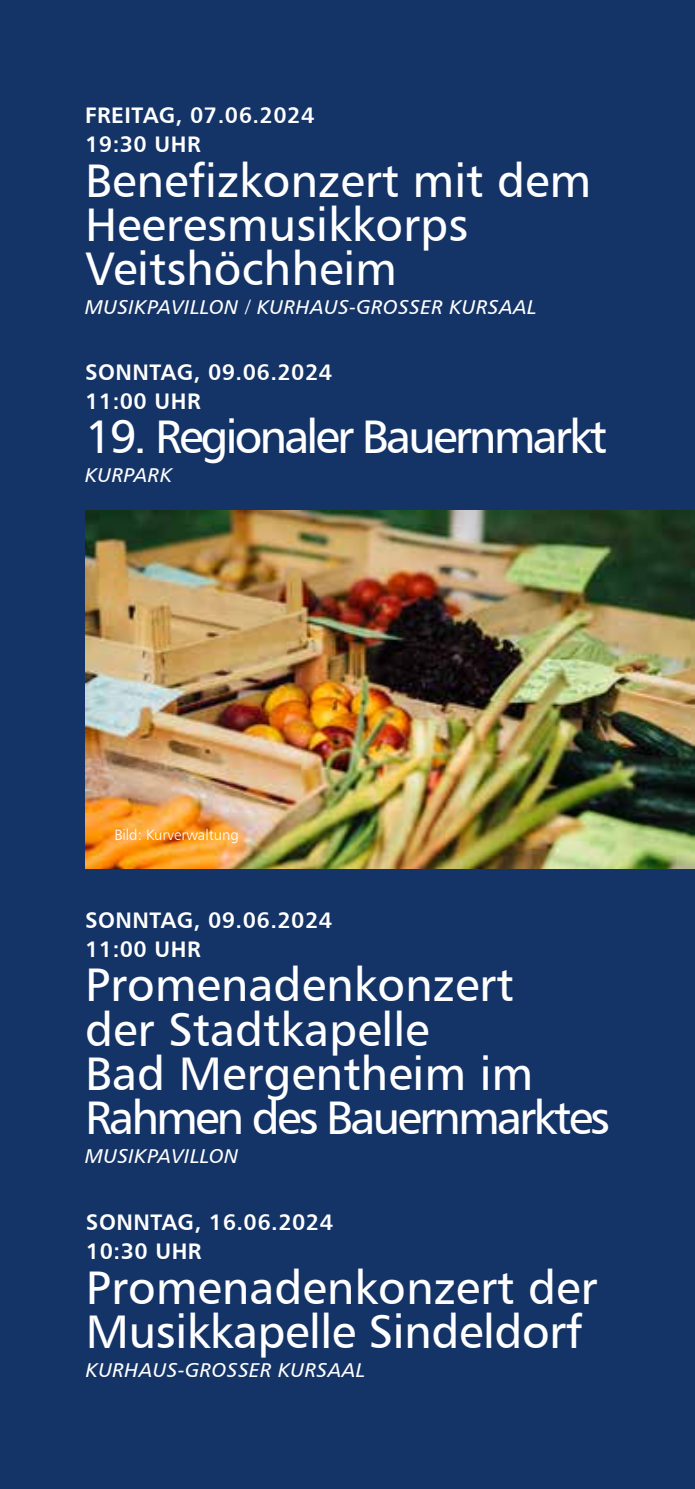
<style>
.page{position:relative;width:695px;height:1489px;background:#fff}
.page>*{position:absolute;margin:0;border:0;box-sizing:border-box;transform-origin:0 0}
.t1{font:47.25px/44.2px "Humanist 777 BT Roman B";color:#fff}
.t2{font:47.25px "Humanist 777 BT Roman B";letter-spacing:-.06em;color:#fff}
.t3{font:22.5px/29px "Humanist 777 BT Bold B";letter-spacing:.02em;color:#fff}
.t4{font:20px "Humanist 777 BT Italic B";letter-spacing:.02em;color:#fff}
.t5{font:15px "Humanist 777 BT Light B";color:#fff}
</style>
<div class="page">
<div style="left:0;top:0;width:694px;height:1488px;background:#143467"></div>
<img style="left:86px;top:511px;width:608px;height:357px">
<p class="t3" style="left:85px;top:101px;width:231px">FREITAG, 07.06.2024<br>19:30 UHR</p>
<p class="t1" style="left:85px;top:157px;width:507px">Benefizkonzert mit dem<br>Heeresmusikkorps<br>Veitshöchheim</p>
<p class="t4" style="left:85px;top:295px;width:453px">MUSIKPAVILLON / KURHAUS-GROSSER KURSAAL</p>
<p class="t3" style="left:85px;top:357px;width:248px">SONNTAG, 09.06.2024<br>11:00 UHR</p>
<p class="t2" style="left:85px;top:407px;width:523px">19. Regionaler Bauernmarkt</p>
<p class="t4" style="left:85px;top:463px;width:89px">KURPARK</p>
<p class="t5" style="left:114px;top:825px;width:126px">Bild: Kurverwaltung</p>
<p class="t3" style="left:85px;top:905px;width:248px">SONNTAG, 09.06.2024<br>11:00 UHR</p>
<p class="t1" style="left:85px;top:961px;width:526px">Promenadenkonzert<br>der Stadtkapelle<br>Bad Mergentheim im<br>Rahmen des Bauernmarktes</p>
<p class="t4" style="left:85px;top:1143px;width:155px">MUSIKPAVILLON</p>
<p class="t3" style="left:86px;top:1207px;width:248px">SONNTAG, 16.06.2024<br>10:30 UHR</p>
<p class="t1" style="left:86px;top:1264px;width:513px">Promenadenkonzert der<br>Musikkapelle Sindeldorf</p>
<p class="t4" style="left:86px;top:1357px;width:281px">KURHAUS-GROSSER KURSAAL</p>
</div>
